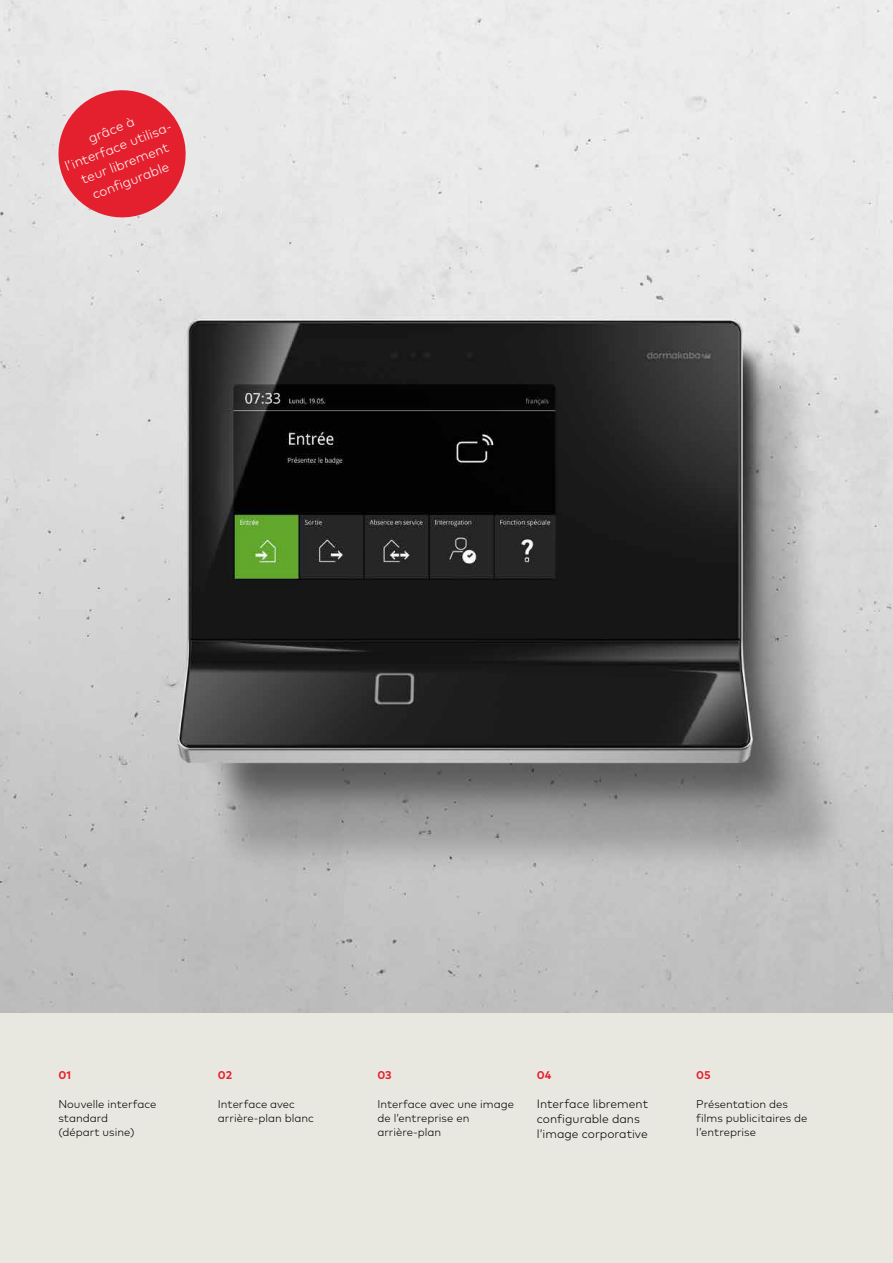
<style>
.page{position:relative;width:893px;height:1263px;background:#fff}
.page>*{position:absolute;margin:0;border:0;box-sizing:border-box;transform-origin:0 0}
.t1{font:300 13.5px/18px "Mark Pro";color:#fff;text-align:center}
.t2{font:300 12px/15px "Mark Pro";color:#000}
.t3{font:300 11.25px/14.2px "Mark Pro";color:#000}
.t4{font:700 11.25px "Mark Pro";color:#e5202e}
</style>
<div class="page">
<div style="left:0;top:1012px;width:893px;height:251px;background:#e9e8e0"></div>
<img style="left:0;top:0;width:893px;height:1012px">
<svg style="left:50px;top:82px;width:144px;height:144px;background:#e56d75"></svg>
<p class="t1" style="left:56px;top:140px;width:116px;rotate:-21deg">grâce à l’interface utilisa&shy;teur librement configurable</p>
<p class="t4" style="left:58px;top:1066px;width:14px">01</p>
<p class="t3" style="left:58px;top:1095px;width:99px">Nouvelle interface standard<br>(départ usine)</p>
<p class="t4" style="left:218px;top:1066px;width:16px">02</p>
<p class="t3" style="left:218px;top:1095px;width:98px">Interface avec arrière-plan blanc</p>
<p class="t4" style="left:377px;top:1066px;width:16px">03</p>
<p class="t3" style="left:377px;top:1095px;width:138px">Interface avec une image de l’entreprise en arrière-plan</p>
<p class="t4" style="left:537px;top:1066px;width:16px">04</p>
<p class="t2" style="left:537px;top:1096px;width:113px">Interface librement configurable dans l’image corporative</p>
<p class="t4" style="left:696px;top:1066px;width:16px">05</p>
<p class="t3" style="left:696px;top:1095px;width:113px">Présentation des films publicitaires de l’entreprise</p>
</div>
